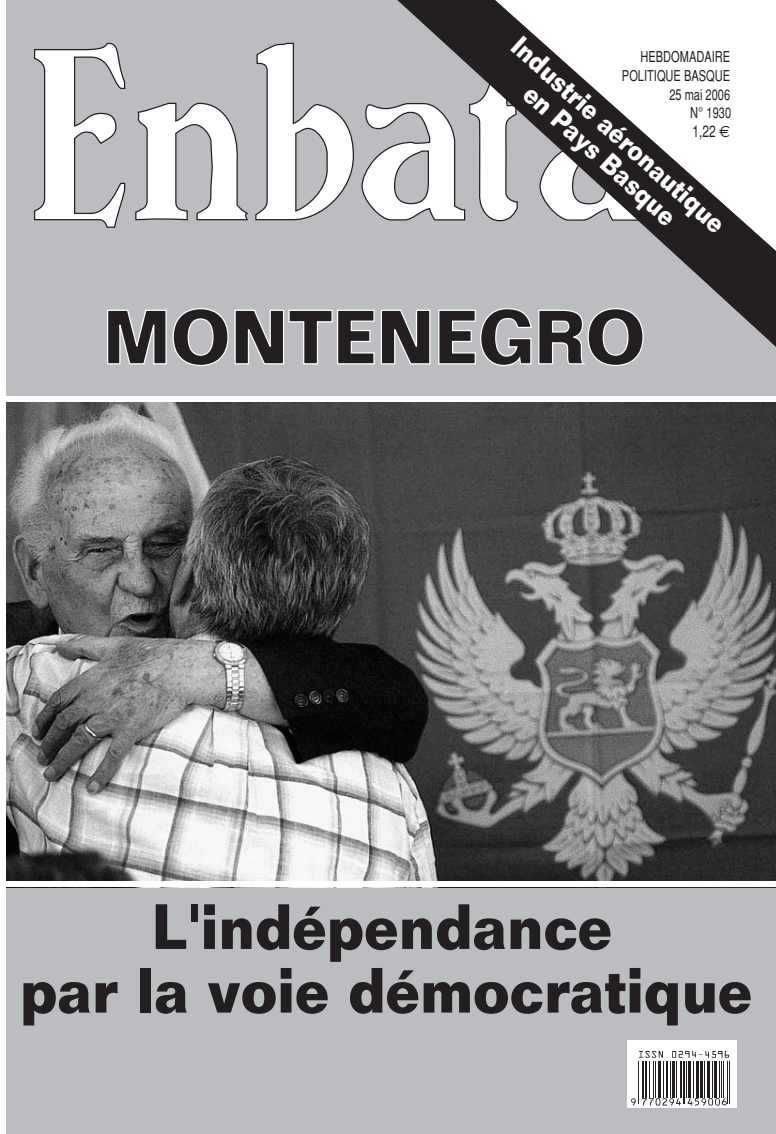
<style>
.page{position:relative;width:776px;height:1134px;background:#fff}
.page>*{position:absolute;margin:0;border:0;box-sizing:border-box;transform-origin:0 0}
.t1{font:700 75px "Folio";color:#231f20;scale:.9 1}
.t2{font:700 62.5px/63.6px "Folio";color:#231f20;text-align:center;scale:.9 1}
.t3{font:700 27.5px/27.5px "Folio";color:#fff;text-align:center;scale:.85 1}
.t4{font:16.25px "Helvetica";color:#231f20;scale:.74 1}
.t5{font:15px/18.6px "Helvetica";color:#231f20;text-align:right;scale:.74 1}
.s1{font-family:"Euro Sans"}
</style>
<div class="page">
<div style="left:7px;top:887px;width:768px;height:247px;background:#bcbdc0"></div>
<div style="left:7px;top:0;width:768px;height:396px;background:#bcbdc0"></div>
<svg style="left:33px;top:42px;width:93px;height:186px"></svg>
<svg style="left:135px;top:39px;width:220px;height:182px"></svg>
<svg style="left:361px;top:0;width:9px;height:222px;background:#bdbdc0"></svg>
<svg style="left:370px;top:0;width:405px;height:348px"></svg>
<div style="left:627px;top:1040px;width:110px;height:67px;background:#fff"></div>
<hr style="left:638px;top:1061px;width:1px;height:42px;background:#231f20">
<hr style="left:640px;top:1061px;width:1px;height:42px;background:#231f20">
<hr style="left:642px;top:1061px;width:3px;height:36px;background:#231f20">
<hr style="left:646px;top:1061px;width:1px;height:36px;background:#231f20">
<hr style="left:649px;top:1061px;width:1px;height:36px;background:#231f20">
<hr style="left:653px;top:1061px;width:1px;height:36px;background:#231f20">
<hr style="left:655px;top:1061px;width:1px;height:36px;background:#231f20">
<hr style="left:658px;top:1061px;width:3px;height:36px;background:#231f20">
<hr style="left:663px;top:1061px;width:1px;height:36px;background:#231f20">
<hr style="left:666px;top:1061px;width:2px;height:36px;background:#231f20">
<hr style="left:670px;top:1061px;width:1px;height:36px;background:#231f20">
<hr style="left:672px;top:1061px;width:3px;height:36px;background:#231f20">
<hr style="left:676px;top:1061px;width:1px;height:36px;background:#231f20">
<hr style="left:680px;top:1061px;width:1px;height:36px;background:#231f20">
<hr style="left:683px;top:1061px;width:1px;height:42px;background:#231f20">
<hr style="left:685px;top:1061px;width:1px;height:42px;background:#231f20">
<hr style="left:687px;top:1061px;width:1px;height:36px;background:#231f20">
<hr style="left:688px;top:1061px;width:3px;height:36px;background:#231f20">
<hr style="left:693px;top:1061px;width:1px;height:36px;background:#231f20">
<hr style="left:696px;top:1061px;width:3px;height:36px;background:#231f20">
<hr style="left:700px;top:1061px;width:3px;height:36px;background:#231f20">
<hr style="left:704px;top:1061px;width:1px;height:36px;background:#231f20">
<hr style="left:707px;top:1061px;width:3px;height:36px;background:#231f20">
<hr style="left:712px;top:1061px;width:1px;height:36px;background:#231f20">
<hr style="left:714px;top:1061px;width:3px;height:36px;background:#231f20">
<hr style="left:719px;top:1061px;width:1px;height:36px;background:#231f20">
<hr style="left:721px;top:1061px;width:1px;height:36px;background:#231f20">
<hr style="left:723px;top:1061px;width:1px;height:36px;background:#231f20">
<hr style="left:727px;top:1061px;width:1px;height:42px;background:#231f20">
<hr style="left:729px;top:1061px;width:1px;height:42px;background:#231f20">
<svg style="left:639px;top:1051px;width:24px;height:7px"></svg>
<svg style="left:672px;top:1051px;width:57px;height:7px"></svg>
<svg style="left:631px;top:1098px;width:5px;height:7px"></svg>
<svg style="left:642px;top:1098px;width:39px;height:7px"></svg>
<svg style="left:688px;top:1098px;width:39px;height:7px"></svg>
<img style="left:7px;top:402px;width:768px;height:479px">
<svg style="left:699px;top:108px;width:4px;height:4px"></svg>
<h3 class="t3" style="left:523px;top:33px;width:328px;rotate:42deg">Industrie aéronautique en Pays Basque</h3>
<p class="t5" style="left:622px;top:49px;width:149px">HEBDOMADAIRE<br>POLITIQUE BASQUE<br>25 mai 2006<br>N 1930</p>
<p class="t4" style="left:693px;top:125px;width:52px">1,22 <span class="s1">€</span></p>
<h1 class="t1" style="left:103px;top:310px;width:604px">MONTENEGRO</h1>
<h2 class="t2" style="left:20px;top:901px;width:815px">L'indépendance<br>par la voie démocratique</h2>
</div>
